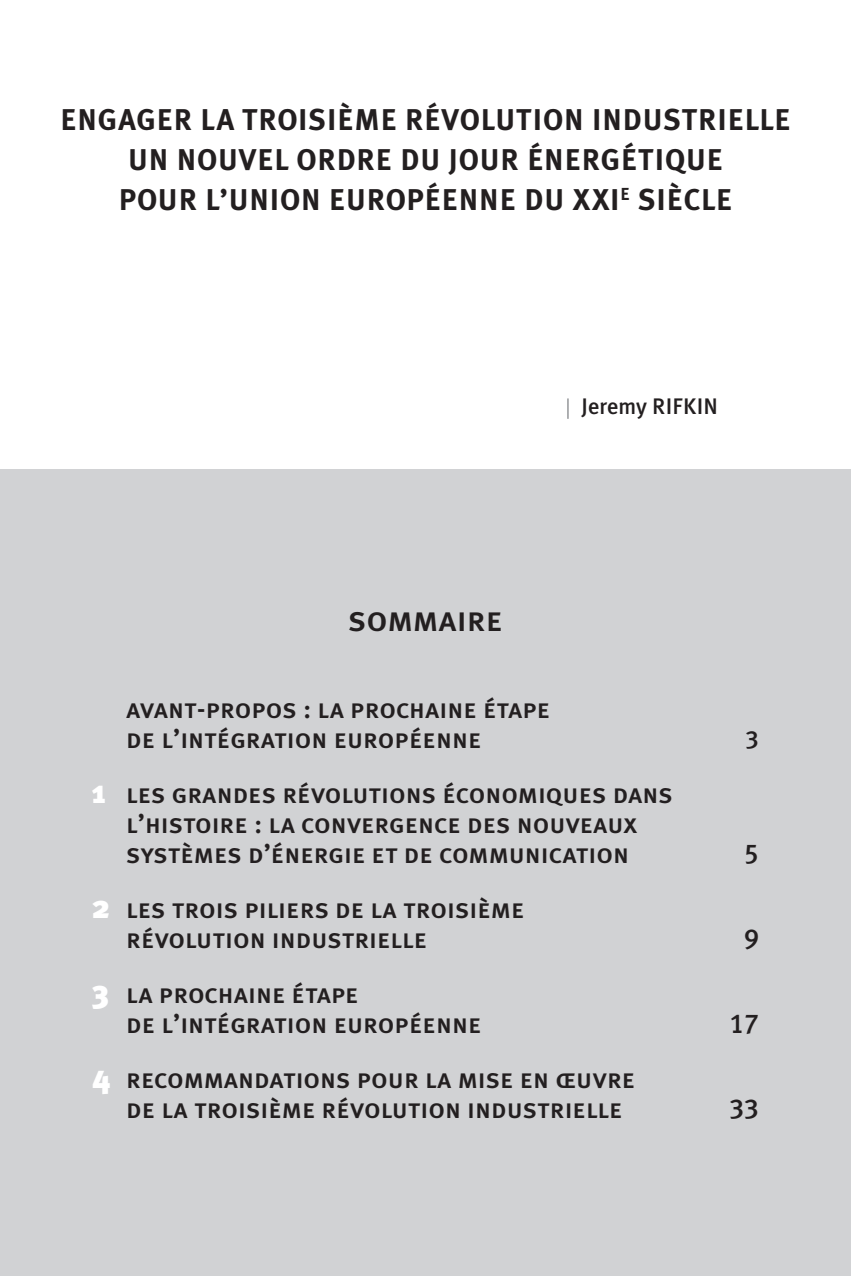
<style>
.page{position:relative;width:851px;height:1276px;background:#fff}
.page>*{position:absolute;margin:0;border:0;box-sizing:border-box;transform-origin:0 0}
.t1{font:35px "Meta Plus Medium Caps";color:#231f20}
.t2{font:700 30px/40px "Meta Plus";letter-spacing:.03em;color:#231f20;text-align:center}
.t3{font:27.5px/30px "Meta Plus Medium Caps";color:#231f20}
.t4{font:25px "Meta Plus Medium Caps";color:#231f20}
.t5{font:500 22.5px "Meta Plus";letter-spacing:.005em;color:#231f20}
.s1{font-family:"Meta Plus";font-weight:900;font-size:32.5px;color:#fff}
</style>
<div class="page">
<svg style="left:567px;top:398px;width:1px;height:21px"></svg>
<div style="left:0;top:469px;width:850px;height:807px;background:#d1d2d4"></div>
<p class="t2" style="left:61px;top:99px;width:731px">ENGAGER LA TROISIÈME RÉVOLUTION INDUSTRIELLE<br>UN NOUVEL ORDRE DU JOUR ÉNERGÉTIQUE<br>POUR L’U NION EUROPÉENNE DU XXI<sup>E</sup> SIÈCLE</p>
<p class="t5" style="left:581px;top:393px;width:138px">Jeremy RIFKIN</p>
<p class="t1" style="left:348px;top:599px;width:156px">sommaire</p>
<p class="t3" style="left:126px;top:693px;width:425px">avant-propos : la prochaine étape de l’intégration européenne</p>
<p class="t3" style="left:92px;top:778px;width:582px;text-align:center"><span class="s1">1</span> les grandes révolutions économiques dans l’histoire : la convergence des nouveaux systèmes d’énergie et de communication</p>
<p class="t3" style="left:126px;top:893px;width:400px;text-indent:-34px"><span class="s1">2</span> les trois piliers de la troisième révolution industrielle</p>
<p class="t3" style="left:126px;top:978px;width:356px;text-indent:-34px"><span class="s1">3</span> la prochaine étape<br>de l’intégration européenne</p>
<p class="t3" style="left:126px;top:1062px;width:510px;text-indent:-34px"><span class="s1">4</span> recommandations pour la mise en œuvre de la troisième révolution industrielle</p>
<p class="t4" style="left:745px;top:725px;width:15px">3</p>
<p class="t3" style="left:744px;top:838px;width:16px">5</p>
<p class="t3" style="left:744px;top:923px;width:16px">9</p>
<p class="t3" style="left:729px;top:1008px;width:31px">17</p>
<p class="t3" style="left:729px;top:1092px;width:31px">33</p>
</div>
